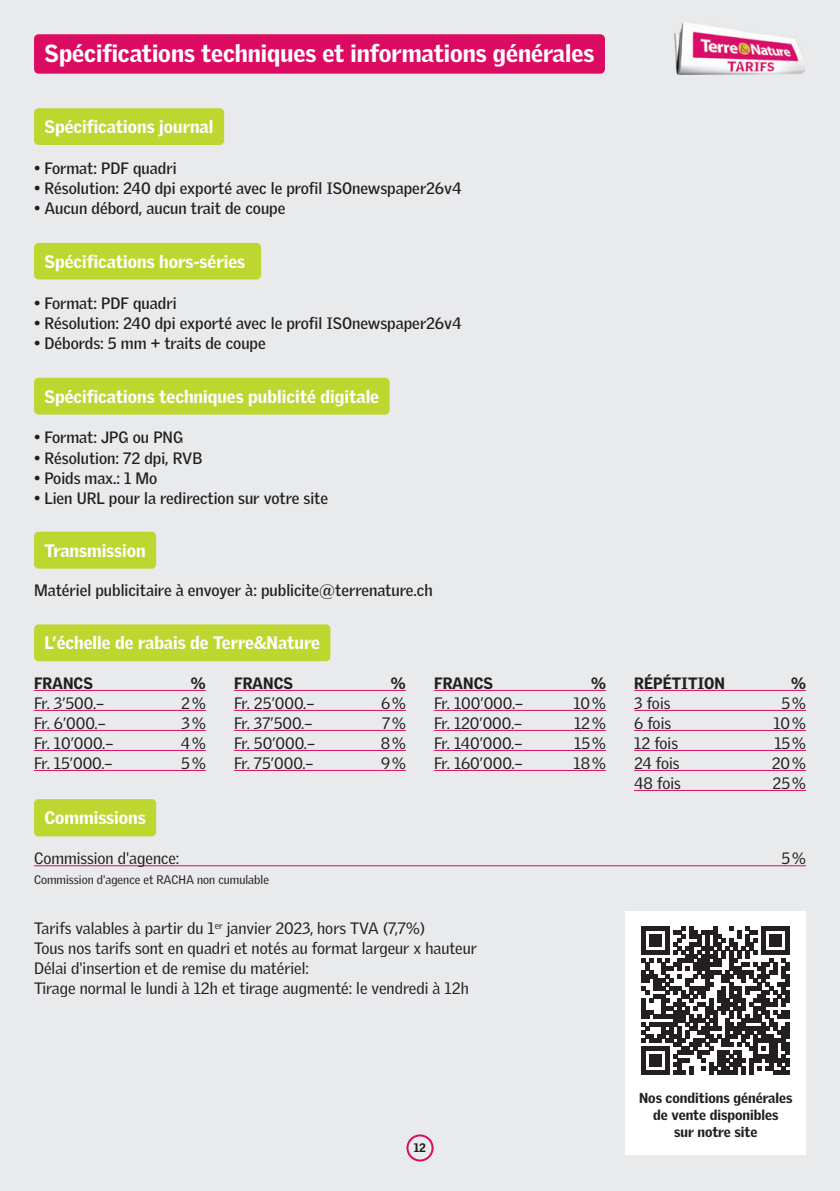
<style>
.page{position:relative;width:840px;height:1191px;background:#fff}
.page>*{position:absolute;margin:0;border:0;box-sizing:border-box;transform-origin:0 0}
.t1{font:900 24px "Griffith Gothic";color:#fff}
.t2{font:900 17.6px "Griffith Gothic";color:#fff}
.t3{font:16px/20px "Griffith Gothic";color:#231f20}
.t4{font:700 16px "Griffith Gothic";color:#231f20}
.t5{font:900 16px "Griffith Gothic";color:#231f20}
.t6{font:900 14px/17px "Griffith Gothic";color:#231f20;text-align:center}
.t7{font:12px "Griffith Gothic";color:#231f20}
.t8{font:900 12px "Griffith Gothic";color:#231f20}
</style>
<div class="page">
<div style="left:0;top:0;width:839px;height:1191px;background:#e9eaeb"></div>
<hr style="left:34px;top:690px;width:172px;height:1px;background:#dc0b62">
<hr style="left:34px;top:710px;width:172px;height:1px;background:#dc0b62">
<hr style="left:34px;top:730px;width:172px;height:1px;background:#dc0b62">
<hr style="left:34px;top:750px;width:172px;height:1px;background:#dc0b62">
<hr style="left:34px;top:770px;width:172px;height:1px;background:#dc0b62">
<hr style="left:234px;top:690px;width:171px;height:1px;background:#dc0b62">
<hr style="left:234px;top:710px;width:171px;height:1px;background:#dc0b62">
<hr style="left:234px;top:730px;width:171px;height:1px;background:#dc0b62">
<hr style="left:234px;top:750px;width:171px;height:1px;background:#dc0b62">
<hr style="left:234px;top:770px;width:171px;height:1px;background:#dc0b62">
<hr style="left:434px;top:690px;width:171px;height:1px;background:#dc0b62">
<hr style="left:434px;top:710px;width:171px;height:1px;background:#dc0b62">
<hr style="left:434px;top:730px;width:171px;height:1px;background:#dc0b62">
<hr style="left:434px;top:750px;width:171px;height:1px;background:#dc0b62">
<hr style="left:434px;top:770px;width:171px;height:1px;background:#dc0b62">
<hr style="left:634px;top:690px;width:171px;height:1px;background:#dc0b62">
<hr style="left:634px;top:710px;width:171px;height:1px;background:#dc0b62">
<hr style="left:634px;top:730px;width:171px;height:1px;background:#dc0b62">
<hr style="left:634px;top:750px;width:171px;height:1px;background:#dc0b62">
<hr style="left:634px;top:770px;width:171px;height:1px;background:#dc0b62">
<hr style="left:634px;top:790px;width:171px;height:1px;background:#dc0b62">
<div style="left:34px;top:34px;width:570px;height:40px;background:#dc0b62;border-radius:5px"></div>
<div style="left:34px;top:108px;width:190px;height:37px;background:#bed630;border-radius:5px"></div>
<div style="left:34px;top:243px;width:227px;height:36px;background:#bed630;border-radius:5px"></div>
<div style="left:34px;top:378px;width:355px;height:36px;background:#bed630;border-radius:5px"></div>
<div style="left:34px;top:531px;width:122px;height:37px;background:#bed630;border-radius:5px"></div>
<div style="left:34px;top:624px;width:296px;height:37px;background:#bed630;border-radius:5px"></div>
<div style="left:34px;top:799px;width:122px;height:37px;background:#bed630;border-radius:5px"></div>
<img style="left:674px;top:22px;width:130px;height:52px">
<hr style="left:34px;top:865px;width:771px;height:1px;background:#dc0b62">
<div style="left:625px;top:910px;width:180px;height:244px;background:#fff"></div>
<svg style="left:641px;top:926px;width:148px;height:148px"></svg>
<div style="left:406px;top:1134px;width:27px;height:27px;border:2px solid #dc0b62;border-radius:50%"></div>
<h1 class="t1" style="left:45px;top:39px;width:551px">Spécifications techniques et informations générales</h1>
<h1 class="t1" style="left:102px;top:39px;width:29px">ofi</h1>
<p class="t2" style="left:44px;top:116px;width:170px">Spécifications journal</p>
<p class="t4" style="left:34px;top:159px;width:144px">• Format: PDF quadri</p>
<p class="t4" style="left:34px;top:179px;width:429px">• Résolution: 240 dpi exporté avec le profil ISOnewspaper26v4</p>
<p class="t4" style="left:34px;top:199px;width:253px">• Aucun débord, aucun trait de coupe</p>
<p class="t2" style="left:44px;top:251px;width:202px">Spécifications hors-séries</p>
<p class="t4" style="left:34px;top:293px;width:144px">• Format: PDF quadri</p>
<p class="t4" style="left:34px;top:313px;width:429px">• Résolution: 240 dpi exporté avec le profil ISOnewspaper26v4</p>
<p class="t4" style="left:34px;top:333px;width:233px">• Débords: 5 mm + traits de coupe</p>
<p class="t2" style="left:44px;top:385px;width:336px">Spécifications techniques publicité digitale</p>
<p class="t4" style="left:34px;top:428px;width:150px">• Format: JPG ou PNG</p>
<p class="t4" style="left:34px;top:448px;width:170px">• Résolution: 72 dpi, RVB</p>
<p class="t4" style="left:34px;top:468px;width:125px">• Poids max.: 1 Mo</p>
<p class="t4" style="left:34px;top:488px;width:295px">• Lien URL pour la redirection sur votre site</p>
<p class="t2" style="left:44px;top:539px;width:103px">Transmission</p>
<p class="t4" style="left:34px;top:580px;width:400px">Matériel publicitaire à envoyer à: publicite@terrenature.ch</p>
<p class="t2" style="left:44px;top:632px;width:277px">L’échelle de rabais de Terre&amp;Nature</p>
<p class="t5" style="left:34px;top:673px;width:60px">FRANCS</p>
<p class="t5" style="left:191px;top:673px;width:16px">%</p>
<p class="t3" style="left:34px;top:692px;width:72px">Fr. 3’500.–</p>
<p class="t3" style="left:181px;top:692px;width:26px">2 %</p>
<p class="t3" style="left:34px;top:712px;width:73px">Fr. 6’000.–</p>
<p class="t3" style="left:181px;top:712px;width:26px">3 %</p>
<p class="t3" style="left:34px;top:732px;width:81px">Fr. 10’000.–</p>
<p class="t3" style="left:180px;top:732px;width:27px">4 %</p>
<p class="t3" style="left:34px;top:752px;width:80px">Fr. 15’000.–</p>
<p class="t3" style="left:181px;top:752px;width:26px">5 %</p>
<p class="t5" style="left:234px;top:673px;width:60px">FRANCS</p>
<p class="t5" style="left:391px;top:673px;width:16px">%</p>
<p class="t3" style="left:234px;top:692px;width:82px">Fr. 25’000.–</p>
<p class="t3" style="left:381px;top:692px;width:26px">6 %</p>
<p class="t3" style="left:234px;top:712px;width:80px">Fr. 37’500.–</p>
<p class="t3" style="left:382px;top:712px;width:25px">7 %</p>
<p class="t3" style="left:234px;top:732px;width:82px">Fr. 50’000.–</p>
<p class="t3" style="left:380px;top:732px;width:27px">8 %</p>
<p class="t3" style="left:234px;top:752px;width:81px">Fr. 75’000.–</p>
<p class="t3" style="left:381px;top:752px;width:26px">9 %</p>
<p class="t5" style="left:434px;top:673px;width:60px">FRANCS</p>
<p class="t5" style="left:590px;top:673px;width:16px">%</p>
<p class="t3" style="left:434px;top:692px;width:90px">Fr. 100’000.–</p>
<p class="t3" style="left:573px;top:692px;width:34px">10 %</p>
<p class="t3" style="left:434px;top:712px;width:89px">Fr. 120’000.–</p>
<p class="t3" style="left:573px;top:712px;width:33px">12 %</p>
<p class="t3" style="left:434px;top:732px;width:90px">Fr. 140’000.–</p>
<p class="t3" style="left:574px;top:732px;width:33px">15 %</p>
<p class="t3" style="left:434px;top:752px;width:90px">Fr. 160’000.–</p>
<p class="t3" style="left:573px;top:752px;width:34px">18 %</p>
<p class="t5" style="left:634px;top:673px;width:92px">RÉPÉTITION</p>
<p class="t5" style="left:790px;top:673px;width:16px">%</p>
<p class="t3" style="left:634px;top:692px;width:38px">3 fois</p>
<p class="t3" style="left:781px;top:692px;width:26px">5 %</p>
<p class="t3" style="left:634px;top:712px;width:38px">6 fois</p>
<p class="t3" style="left:773px;top:712px;width:34px">10 %</p>
<p class="t3" style="left:634px;top:732px;width:45px">12 fois</p>
<p class="t3" style="left:773px;top:732px;width:33px">15 %</p>
<p class="t3" style="left:634px;top:752px;width:47px">24 fois</p>
<p class="t3" style="left:771px;top:752px;width:35px">20 %</p>
<p class="t3" style="left:634px;top:772px;width:48px">48 fois</p>
<p class="t3" style="left:772px;top:772px;width:35px">25 %</p>
<p class="t2" style="left:44px;top:807px;width:103px">Commissions</p>
<p class="t3" style="left:34px;top:848px;width:147px">Commission d'agence:</p>
<p class="t3" style="left:781px;top:848px;width:26px">5 %</p>
<p class="t7" style="left:34px;top:872px;width:236px">Commission d'agence et RACHA non cumulable</p>
<p class="t3" style="left:34px;top:918px;width:444px">Tarifs valables à partir du 1<sup>er</sup> janvier 2023, hors TVA (7,7%)<br>Tous nos tarifs sont en quadri et notés au format largeur x hauteur Délai d'insertion et de remise du matériel:<br>Tirage normal le lundi à 12h et tirage augmenté: le vendredi à 12h</p>
<p class="t8" style="left:413px;top:1140px;width:14px">12</p>
<p class="t6" style="left:638px;top:1089px;width:155px">Nos conditions générales de vente disponibles<br>sur notre site</p>
</div>
